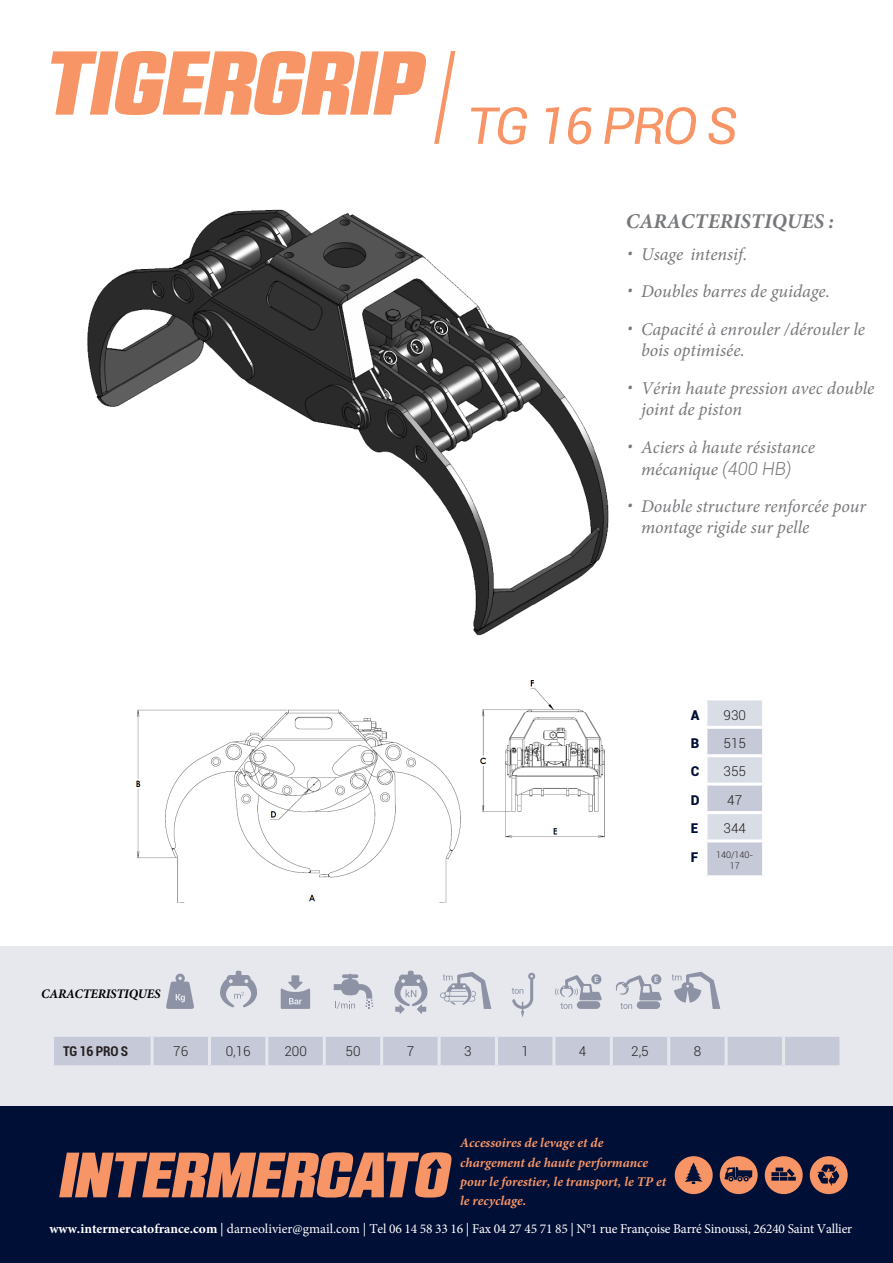
<style>
.page{position:relative;width:893px;height:1263px;background:#fff}
.page>*{position:absolute;margin:0;border:0;box-sizing:border-box;transform-origin:0 0}
.t1{font:italic 51px "Roboto";letter-spacing:-.04em;color:#f79566}
.t2{font:italic 700 21px "Minion Pro";color:#76787b}
.t3{font:italic 18px/21.6px "Minion Pro";color:#77787b}
.t4{font:13.5px "Minion Pro";letter-spacing:-.015em;color:#fff}
.t5{font:italic 700 13.5px/19.4px "Minion Pro";color:#f79566}
.t6{font:300 13.5px "Roboto";color:#231f20}
.t7{font:700 condensed 13.5px "Roboto";letter-spacing:-.02em;color:#231f20}
.t8{font:900 13.5px "Roboto";color:#000f36}
.t9{font:italic 700 13.05px "Minion Pro";letter-spacing:-.02em;color:#010101}
.t10{font:300 9px/10.8px "Roboto";color:#231f20;text-align:center}
.s1{font-family:"Roboto";font-weight:300}
.s2{font-weight:700}
</style>
<div class="page">
<div style="left:0;top:946px;width:893px;height:169px;background:#e6e8ee"></div>
<div style="left:54px;top:1037px;width:785px;height:28px;background:#c6c9d7"></div>
<hr style="left:151px;top:1037px;width:3px;height:28px;background:#e6e8ee">
<hr style="left:208px;top:1037px;width:3px;height:28px;background:#e6e8ee">
<hr style="left:265px;top:1037px;width:3px;height:28px;background:#e6e8ee">
<hr style="left:323px;top:1037px;width:3px;height:28px;background:#e6e8ee">
<hr style="left:380px;top:1037px;width:3px;height:28px;background:#e6e8ee">
<hr style="left:438px;top:1037px;width:3px;height:28px;background:#e6e8ee">
<hr style="left:495px;top:1037px;width:3px;height:28px;background:#e6e8ee">
<hr style="left:552px;top:1037px;width:3px;height:28px;background:#e6e8ee">
<hr style="left:610px;top:1037px;width:3px;height:28px;background:#e6e8ee">
<hr style="left:667px;top:1037px;width:3px;height:28px;background:#e6e8ee">
<hr style="left:725px;top:1037px;width:3px;height:28px;background:#e6e8ee">
<hr style="left:782px;top:1037px;width:3px;height:28px;background:#e6e8ee">
<svg style="left:166px;top:973px;width:28px;height:36px"></svg>
<svg style="left:220px;top:971px;width:37px;height:36px"></svg>
<svg style="left:281px;top:975px;width:29px;height:34px"></svg>
<svg style="left:334px;top:974px;width:39px;height:35px"></svg>
<svg style="left:394px;top:971px;width:34px;height:43px"></svg>
<svg style="left:440px;top:972px;width:51px;height:37px"></svg>
<svg style="left:512px;top:973px;width:23px;height:45px"></svg>
<svg style="left:555px;top:974px;width:47px;height:35px"></svg>
<svg style="left:616px;top:974px;width:46px;height:35px"></svg>
<svg style="left:672px;top:972px;width:48px;height:37px"></svg>
<svg style="left:707px;top:700px;width:55px;height:175px;background:#cfd3de"></svg>
<hr style="left:704px;top:726px;width:61px;height:3px;background:#fff">
<hr style="left:704px;top:754px;width:61px;height:3px;background:#fff">
<hr style="left:704px;top:783px;width:61px;height:3px;background:#fff">
<hr style="left:704px;top:811px;width:61px;height:3px;background:#fff">
<hr style="left:704px;top:839px;width:61px;height:3px;background:#fff">
<img style="left:87px;top:209px;width:522px;height:427px">
<svg style="left:51px;top:51px;width:375px;height:64px"></svg>
<svg style="left:434px;top:51px;width:21px;height:93px"></svg>
<div style="left:0;top:1106px;width:893px;height:157px;background:#000f36"></div>
<img style="left:136px;top:680px;width:469px;height:223px">
<svg style="left:59px;top:1152px;width:393px;height:45px"></svg>
<div style="left:675px;top:1156px;width:38px;height:38px;background:#f79566;border-radius:50%"></div>
<svg style="left:685px;top:1162px;width:17px;height:22px"></svg>
<div style="left:720px;top:1156px;width:38px;height:38px;background:#f79566;border-radius:50%"></div>
<svg style="left:724px;top:1167px;width:28px;height:14px"></svg>
<div style="left:765px;top:1156px;width:38px;height:38px;background:#f79566;border-radius:50%"></div>
<svg style="left:771px;top:1167px;width:25px;height:14px"></svg>
<div style="left:810px;top:1156px;width:38px;height:38px;background:#f79566;border-radius:50%"></div>
<svg style="left:817px;top:1164px;width:22px;height:22px"></svg>
<p class="t1" style="left:467px;top:90px;width:271px">TG 16 PRO S</p>
<p class="t2" style="left:626px;top:206px;width:210px">CARACTERISTIQUES :</p>
<p class="t3" style="left:627px;top:243px;width:122px"><span class="s1">•</span> Usage intensif.</p>
<p class="t3" style="left:627px;top:281px;width:205px"><span class="s1">•</span> Doubles barres de guidage.</p>
<p class="t3" style="left:641px;top:318px;width:226px;text-indent:-14px"><span class="s1">•</span> Capacité à enrouler /dérouler le bois optimisée.</p>
<p class="t3" style="left:641px;top:377px;width:235px;text-indent:-14px"><span class="s1">•</span> Vérin haute pression avec double joint de piston</p>
<p class="t3" style="left:627px;top:436px;width:189px;text-align:center"><span class="s1">•</span> Aciers à haute résistance mécanique <span class="s1">(400 HB)</span></p>
<p class="t3" style="left:641px;top:495px;width:227px;text-indent:-14px"><span class="s1">•</span> Double structure renforcée pour montage rigide sur pelle</p>
<p class="t9" style="left:41px;top:985px;width:121px">CARACTERISTIQUES</p>
<p class="t8" style="left:691px;top:705px;width:10px">A</p>
<p class="t6" style="left:723px;top:705px;width:24px">930</p>
<p class="t8" style="left:691px;top:734px;width:10px">B</p>
<p class="t6" style="left:723px;top:734px;width:24px">515</p>
<p class="t8" style="left:691px;top:762px;width:10px">C</p>
<p class="t6" style="left:723px;top:762px;width:24px">355</p>
<p class="t8" style="left:691px;top:790px;width:10px">D</p>
<p class="t6" style="left:727px;top:791px;width:16px">47</p>
<p class="t8" style="left:691px;top:819px;width:9px">E</p>
<p class="t6" style="left:723px;top:819px;width:24px">344</p>
<p class="t8" style="left:691px;top:847px;width:9px">F</p>
<p class="t10" style="left:716px;top:849px;width:39px">140/140-<br>17</p>
<p class="t7" style="left:63px;top:1042px;width:67px">TG 16 PRO S</p>
<p class="t6" style="left:173px;top:1042px;width:16px">76</p>
<p class="t6" style="left:226px;top:1042px;width:27px">0,16</p>
<p class="t6" style="left:284px;top:1042px;width:24px">200</p>
<p class="t6" style="left:345px;top:1042px;width:16px">50</p>
<p class="t6" style="left:407px;top:1042px;width:9px">7</p>
<p class="t6" style="left:464px;top:1042px;width:9px">3</p>
<p class="t6" style="left:521px;top:1042px;width:9px">1</p>
<p class="t6" style="left:579px;top:1042px;width:9px">4</p>
<p class="t6" style="left:631px;top:1042px;width:19px">2,5</p>
<p class="t6" style="left:694px;top:1042px;width:9px">8</p>
<p class="t5" style="left:460px;top:1133px;width:207px">Accessoires de levage et de chargement de haute performance pour le forestier, le transport, le TP et le recyclage.</p>
<p class="t4" style="left:49px;top:1220px;width:804px"><span class="s2">www.intermercatofrance.com</span> | darneolivier@gmail.com | Tel 06 14 58 33 16 | Fax 04 27 45 71 85 | N°1 rue Françoise Barré Sinoussi, 26240 Saint Vallier</p>
</div>
